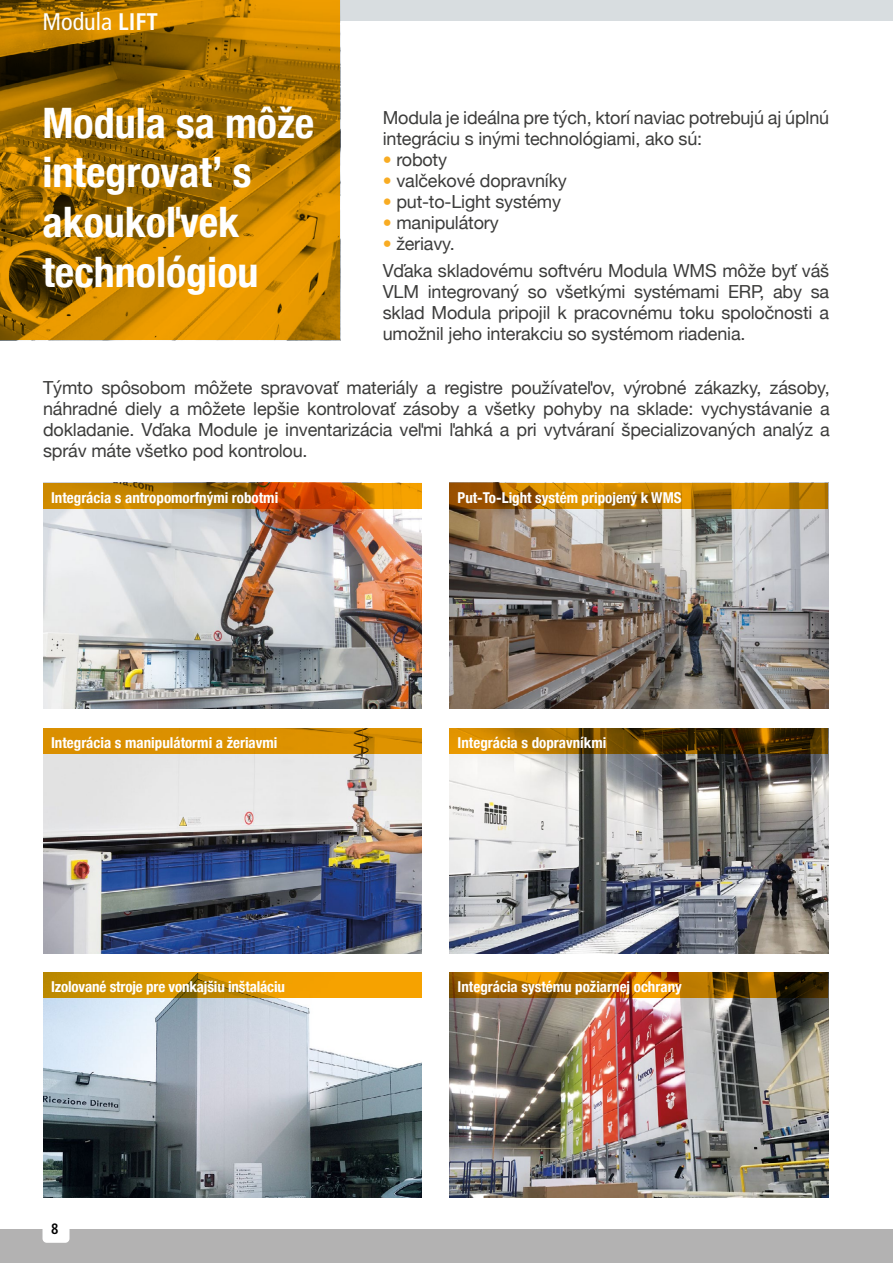
<style>
.page{position:relative;width:893px;height:1263px;background:#fff}
.page>*{position:absolute;margin:0;border:0;box-sizing:border-box;transform-origin:0 0}
.t1{font:700 condensed 42px/49.5px "Helvetica Neue";color:#fff}
.t2{font:condensed 24px "Frutiger LT Std";color:#fff}
.t3{font:18px/21px "Helvetica Neue";letter-spacing:-.01em;color:#3c3c3b}
.t4{font:700 condensed 15px "Helvetica Neue";color:#fff}
.t5{font:700 condensed 15px "Frutiger LT Std";color:#000;scale:.94 1}
.s1{font-weight:700}
.s2{font-weight:900;font-stretch:condensed;color:#f8ac23}
</style>
<div class="page">
<div style="left:340px;top:0;width:553px;height:21px;background:#d8dde0"></div>
<div style="left:0;top:1229px;width:893px;height:34px;background:#b3b2b2"></div>
<div style="left:43px;top:1223px;width:27px;height:20px;background:#fff;border-radius:4px"></div>
<img style="left:450px;top:754px;width:378px;height:200px">
<img style="left:450px;top:508px;width:378px;height:200px">
<img style="left:43px;top:508px;width:379px;height:200px">
<img style="left:43px;top:754px;width:379px;height:200px">
<img style="left:450px;top:997px;width:378px;height:200px">
<img style="left:44px;top:997px;width:377px;height:200px">
<svg style="left:43px;top:483px;width:379px;height:25px;background:#c26e00"></svg>
<div style="left:43px;top:728px;width:379px;height:26px;background:#db9000"></div>
<svg style="left:43px;top:972px;width:379px;height:25px;background:#da9500"></svg>
<svg style="left:450px;top:483px;width:378px;height:25px;background:#ba7600"></svg>
<svg style="left:450px;top:728px;width:378px;height:26px;background:#784f00"></svg>
<svg style="left:450px;top:972px;width:378px;height:25px;background:#9d6100"></svg>
<img style="left:0;top:0;width:340px;height:340px">
<h2 class="t2" style="left:43px;top:7px;width:117px">Modula <span class="s1">LIFT</span></h2>
<h1 class="t1" style="left:43px;top:95px;width:273px">Modula sa môže integrovať s akoukoľvek technológiou</h1>
<p class="t3" style="left:383px;top:108px;width:448px">Modula je ideálna pre tých, ktorí naviac potrebujú aj úplnú integráciu s inými technológiami, ako sú:</p>
<p class="t3" style="left:383px;top:150px;width:66px"><span class="s2">•</span> roboty</p>
<p class="t3" style="left:383px;top:171px;width:186px"><span class="s2">•</span> valčekové dopravníky</p>
<p class="t3" style="left:383px;top:192px;width:180px"><span class="s2">•</span> put-to-Light systémy</p>
<p class="t3" style="left:383px;top:213px;width:118px"><span class="s2">•</span> manipulátory</p>
<p class="t3" style="left:383px;top:231px;width:448px;line-height:27px"><span class="s2">•</span> žeriavy.<br>Vďaka skladovému softvéru Modula WMS môže byť váš</p>
<p class="t3" style="left:383px;top:282px;width:448px;text-align:justify">VLM integrovaný so všetkými systémami ERP, aby sa sklad Modula pripojil k pracovnému toku spoločnosti a umožnil jeho interakciu so systémom riadenia.</p>
<p class="t3" style="left:43px;top:378px;width:788px;text-align:justify">Týmto spôsobom môžete spravovať materiály a registre používateľov, výrobné zákazky, zásoby, náhradné diely a môžete lepšie kontrolovať zásoby a všetky pohyby na sklade: vychystávanie a dokladanie. Vďaka Module je inventarizácia veľmi ľahká a pri vytváraní špecializovaných analýz a správ máte všetko pod kontrolou.</p>
<p class="t4" style="left:51px;top:485px;width:229px">Integrácia s antropomorfnými robotmi</p>
<p class="t4" style="left:458px;top:485px;width:225px">Put-To-Light systém pripojený k WMS</p>
<p class="t4" style="left:51px;top:731px;width:228px">Integrácia s manipulátormi a žeriavmi</p>
<p class="t4" style="left:458px;top:731px;width:150px">Integrácia s dopravníkmi</p>
<p class="t4" style="left:51px;top:974px;width:235px">Izolované stroje pre vonkajšiu inštaláciu</p>
<p class="t4" style="left:458px;top:974px;width:226px">Integrácia systému požiarnej ochrany</p>
<p class="t5" style="left:51px;top:1220px;width:9px">8</p>
</div>
